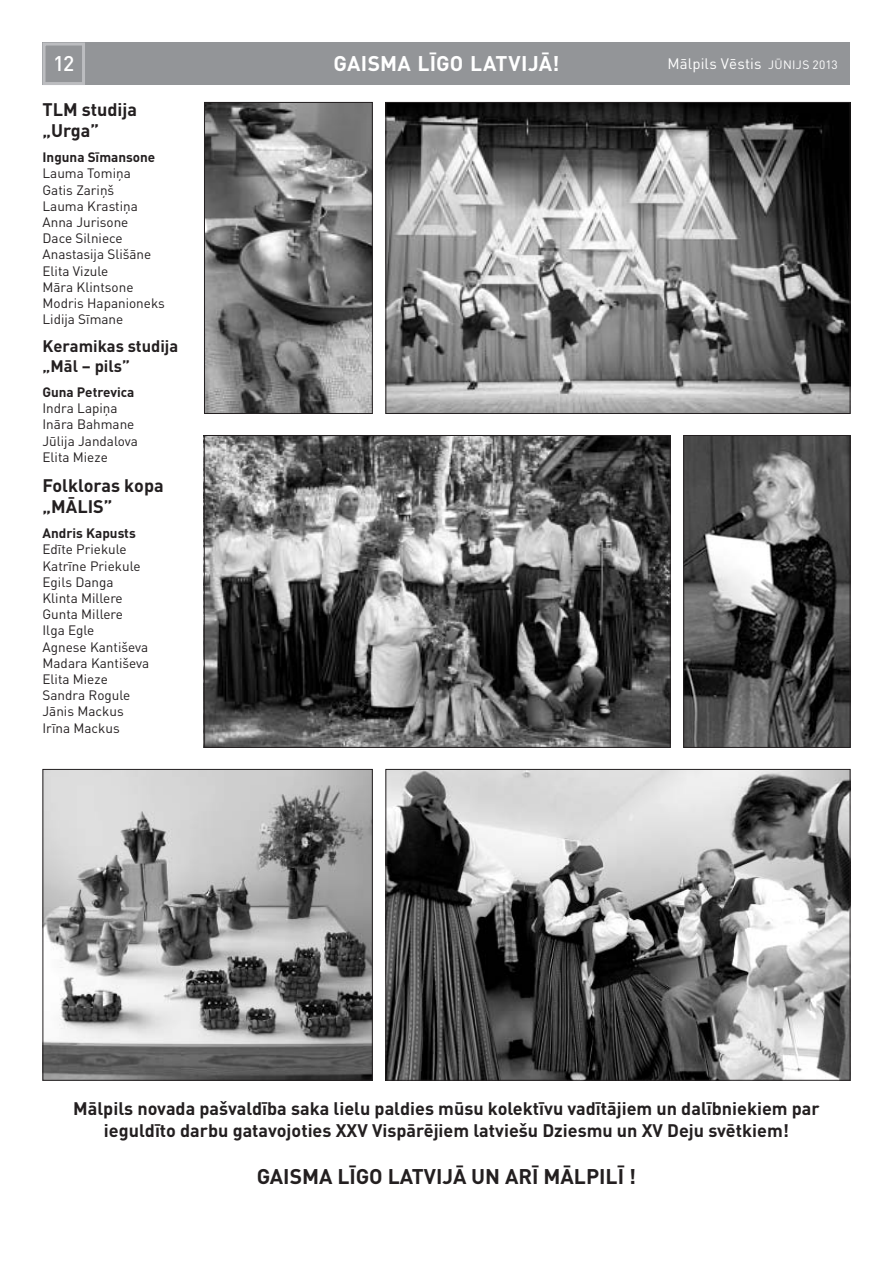
<style>
.page{position:relative;width:893px;height:1263px;background:#fff}
.page>*{position:absolute;margin:0;border:0;box-sizing:border-box;transform-origin:0 0}
.t1{font:700 21px "DIN Pro";color:#231f20}
.t2{font:700 21px "DIN Pro";letter-spacing:.03em;color:#fff}
.t3{font:500 21px "DIN Pro";color:#fff}
.t4{font:700 18px/21.6px "DIN Pro";color:#231f20}
.t5{font:700 16.5px/19.8px "DIN Pro";color:#231f20}
.t6{font:15px "DIN Pro";letter-spacing:.01em;color:#fff}
.t7{font:13.5px/16.2px "DIN Pro";color:#231f20}
.t8{font:700 13.5px "DIN Pro";color:#231f20}
.s1{font-size:12px}
</style>
<div class="page">
<div style="left:43px;top:43px;width:807px;height:42px;background:#939598"></div>
<div style="left:43px;top:43px;width:42px;height:42px;border:3px solid #bcbdc0"></div>
<img style="left:206px;top:437px;width:463px;height:309px">
<div style="left:204px;top:435px;width:467px;height:313px;border:1px solid #231f20"></div>
<img style="left:387px;top:771px;width:461px;height:308px">
<div style="left:385px;top:769px;width:465px;height:312px;border:1px solid #231f20"></div>
<img style="left:387px;top:104px;width:461px;height:308px">
<div style="left:385px;top:102px;width:465px;height:312px;border:1px solid #231f20"></div>
<img style="left:685px;top:437px;width:163px;height:309px">
<div style="left:683px;top:435px;width:167px;height:313px;border:1px solid #231f20"></div>
<img style="left:206px;top:104px;width:165px;height:308px">
<div style="left:204px;top:102px;width:169px;height:312px;border:1px solid #231f20"></div>
<img style="left:45px;top:771px;width:326px;height:308px">
<div style="left:43px;top:769px;width:330px;height:312px;border:1px solid #231f20"></div>
<h1 class="t3" style="left:53px;top:49px;width:23px">12</h1>
<h1 class="t2" style="left:334px;top:49px;width:28px">Gaisma</h1>
<h1 class="t2" style="left:418px;top:49px;width:78px">līgo Latvij</h1>
<h1 class="t2" style="left:539px;top:49px;width:22px">ā!</h1>
<p class="t6" style="left:667px;top:53px;width:172px">Mālpils Vēstis <span class="s1">jūnijs 2013</span></p>
<h2 class="t4" style="left:43px;top:98px;width:96px">TLM studija „Urga”</h2>
<p class="t8" style="left:43px;top:148px;width:114px">Inguna Sīmansone</p>
<p class="t7" style="left:43px;top:165px;width:124px">Lauma Tomiņa<br>Gatis Zariņš<br>Lauma Krastiņa<br>Anna Jurisone<br>Dace Silniece<br>Anastasija Slišāne<br>Elita Vizule<br>Māra Klintsone<br>Modris Hapanioneks<br>Lidija Sīmane</p>
<p class="t5" style="left:43px;top:336px;width:137px">Keramikas studija „Māl – pils”</p>
<p class="t8" style="left:43px;top:383px;width:93px">Guna Petrevica</p>
<p class="t7" style="left:43px;top:400px;width:97px">Indra Lapiņa<br>Ināra Bahmane<br>Jūlija Jandalova<br>Elita Mieze</p>
<h2 class="t4" style="left:43px;top:474px;width:123px">Folkloras kopa „MĀLIS”</h2>
<p class="t8" style="left:43px;top:524px;width:95px">Andris Kapusts</p>
<p class="t7" style="left:43px;top:541px;width:108px">Edīte Priekule<br>Katrīne Priekule<br>Egils Danga<br>Klinta Millere<br>Gunta Millere<br>Ilga Egle<br>Agnese Kantiševa<br>Madara Kantiševa<br>Elita Mieze<br>Sandra Rogule<br>Jānis Mackus<br>Irīna Mackus</p>
<h2 class="t4" style="left:73px;top:1097px;width:748px;text-align:center">Mālpils novada pašvaldība saka lielu paldies mūsu kolektīvu vadītājiem un dalībniekiem par ieguldīto darbu gatavojoties XXV Vispārējiem latviešu Dziesmu un XV Deju svētkiem!</h2>
<h1 class="t1" style="left:257px;top:1162px;width:381px">GAISMA LĪGO LATVIJĀ UN ARĪ MĀLPILĪ !</h1>
</div>
